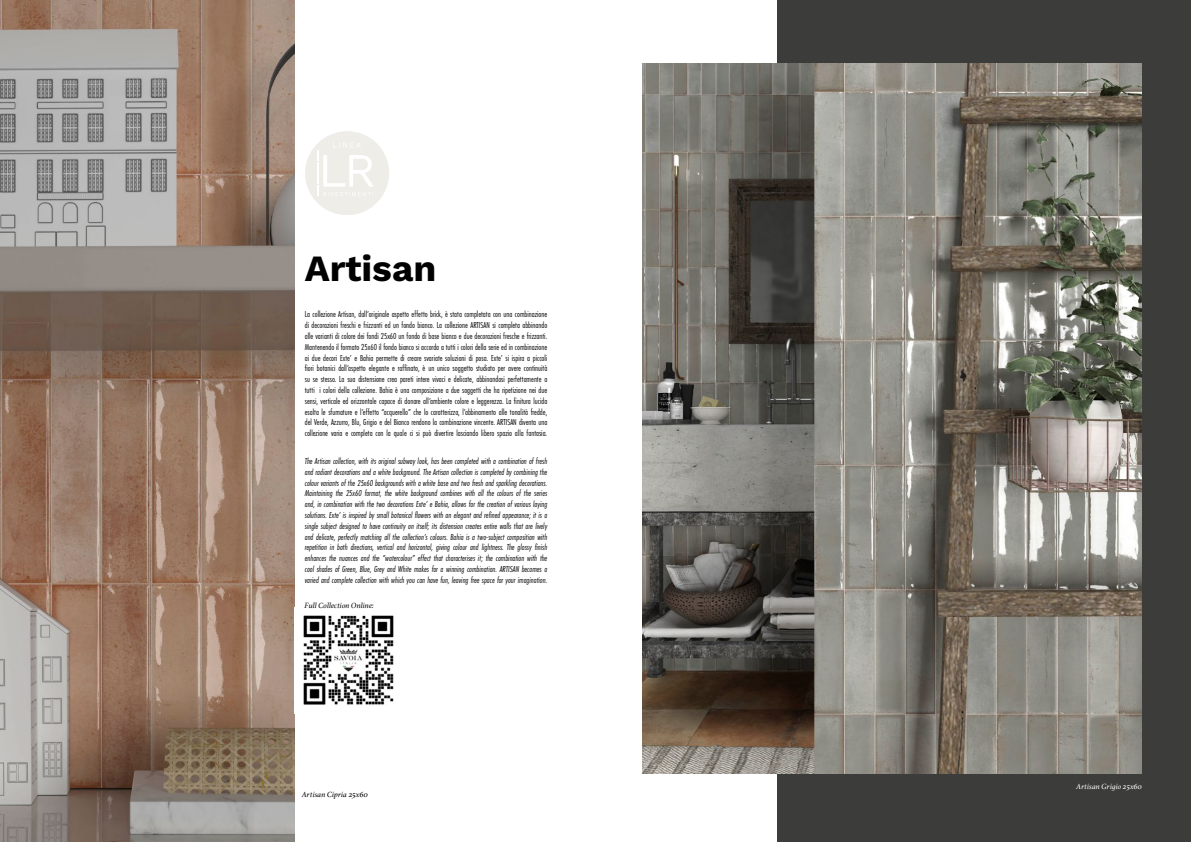
<style>
.page{position:relative;width:1191px;height:842px;background:#fff}
.page>*{position:absolute;margin:0;border:0;box-sizing:border-box;transform-origin:0 0}
.t1{font:700 37px "Work Sans";color:#000}
.t2{font:9px/10.8px "Futura PT Cond";color:#000;text-align:justify}
.t3{font:italic 9px/10.8px "Futura PT Cond";color:#000;text-align:justify}
.t4{font:italic 8px "Athelas";letter-spacing:.01em;color:#000}
.t5{font:italic 8px "Athelas";letter-spacing:.015em;color:#fff}
</style>
<div class="page">
<div style="left:777px;top:0;width:414px;height:842px;background:#3c3c3b"></div>
<svg style="left:305px;top:131px;width:84px;height:84px"></svg>
<img style="left:0;top:0;width:295px;height:842px">
<img style="left:642px;top:64px;width:499px;height:709px">
<img style="left:303px;top:615px;width:91px;height:90px">
<h1 class="t1" style="left:305px;top:240px;width:133px">Artisan</h1>
<p class="t2" style="left:305px;top:309px;width:244px">La collezione Artisan, dall’originale aspetto effetto brick, è stata completata con una combinazione di decorazioni freschi e frizzanti ed un fondo bianco. La collezione ARTISAN si completa abbinando alle varianti di colore dei fondi 25x60 un fondo di base bianco e due decorazioni fresche e frizzanti.<br>Mantenendo il formato 25x60 il fondo bianco si accorda a tutti i colori della serie ed in combinazione ai due decori Exte’ e Bahia permette di creare svariate soluzioni di posa. Exte’ si ispira a piccoli fiori botanici dall’aspetto elegante e raffinato, è un unico soggetto studiato per avere continuità su se stesso. La sua distensione crea pareti intere vivaci e delicate, abbinandosi perfettamente a tutti i colori della collezione. Bahia è una composizione a due soggetti che ha ripetizione nei due sensi, verticale ed orizzontale capace di donare all’ambiente colore e leggerezza. La finitura lucida esalta le sfumature e l’effetto “acquerello” che lo caratterizza, l’abbinamento alle tonalità fredde, del Verde, Azzurro, Blu, Grigio e del Bianco rendono la combinazione vincente. ARTISAN diventa una collezione varia e completa con la quale ci si può divertire lasciando libero spazio alla fantasia.</p>
<p class="t3" style="left:305px;top:456px;width:244px">The Artisan collection, with its original subway look, has been completed with a combination of fresh and radiant decorations and a white background. The Artisan collection is completed by combining the colour variants of the 25x60 backgrounds with a white base and two fresh and sparkling decorations.<br>Maintaining the 25x60 format, the white background combines with all the colours of the series and, in combination with the two decorations Exte’ e Bahia, allows for the creation of various laying solutions. Exte’ is inspired by small botanical flowers with an elegant and refined appearance; it is a single subject designed to have continuity on itself; its distension creates entire walls that are lively and delicate, perfectly matching all the collection’s colours. Bahia is a two-subject composition with repetition in both directions, vertical and horizontal, giving colour and lightness. The glossy finish enhances the nuances and the “watercolour” effect that characterises it; the combination with the cool shades of Green, Blue, Grey and White makes for a winning combination. ARTISAN becomes a varied and complete collection with which you can have fun, leaving free space for your imagination.</p>
<p class="t4" style="left:304px;top:599px;width:71px">Full Collection Online:</p>
<p class="t4" style="left:302px;top:788px;width:67px">Artisan Cipria 25x60</p>
<p class="t5" style="left:1076px;top:780px;width:67px">Artisan Grigio 25x60</p>
</div>
